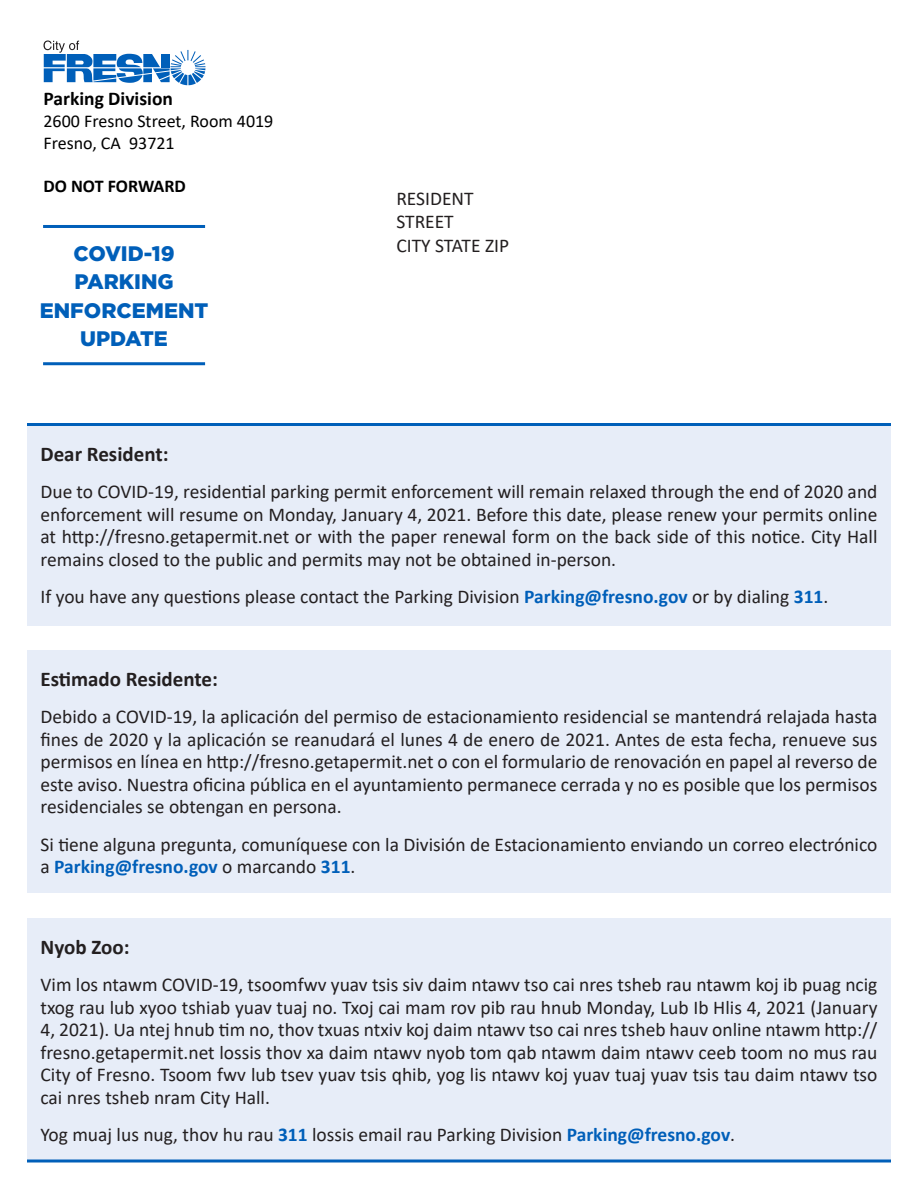
<style>
.page{position:relative;width:918px;height:1188px;background:#fff}
.page>*{position:absolute;margin:0;border:0;box-sizing:border-box;transform-origin:0 0}
.t1{font:700 21px "Calibri";color:#231f20}
.t2{font:900 21px "Gotham";color:#005fb9}
.t3{font:19.5px/22.5px "Calibri";color:#231f20;text-align:justify}
.t4{font:700 19.5px "Calibri";color:#000}
.t5{font:18px "Calibri";color:#000}
.t6{font:700 18px "Calibri";color:#000}
.s1{font-weight:700;color:#005fb9}
</style>
<div class="page">
<div style="left:27px;top:423px;width:864px;height:203px;background:#e7edf8"></div>
<div style="left:27px;top:650px;width:864px;height:243px;background:#e7edf8"></div>
<div style="left:27px;top:918px;width:864px;height:243px;background:#e7edf8"></div>
<svg style="left:44px;top:40px;width:161px;height:45px"></svg>
<hr style="left:43px;top:362px;width:162px;height:3px;background:#005fb9">
<hr style="left:43px;top:225px;width:162px;height:3px;background:#005fb9">
<hr style="left:27px;top:423px;width:864px;height:3px;background:#005fb9">
<hr style="left:27px;top:1160px;width:864px;height:2px;background:#005fb9">
<p class="t4" style="left:44px;top:85px;width:131px">Parking Division</p>
<p class="t5" style="left:44px;top:108px;width:231px">2600 Fresno Street, Room 4019</p>
<p class="t5" style="left:44px;top:130px;width:133px">Fresno, CA 93721</p>
<p class="t6" style="left:44px;top:173px;width:144px">DO NOT FORWARD</p>
<p class="t2" style="left:74px;top:239px;width:103px">COVID-19</p>
<p class="t2" style="left:74px;top:267px;width:101px">PARKING</p>
<p class="t2" style="left:40px;top:296px;width:170px">ENFORCEMENT</p>
<p class="t2" style="left:80px;top:324px;width:89px">UPDATE</p>
<p class="t3" style="left:396px;top:186px;width:79px">RESIDENT</p>
<p class="t3" style="left:396px;top:210px;width:59px">STREET</p>
<p class="t3" style="left:396px;top:233px;width:114px">CITY STATE ZIP</p>
<p class="t1" style="left:40px;top:439px;width:130px">Dear Resident:</p>
<p class="t3" style="left:40px;top:480px;width:838px">Due to COVID-19, residential parking permit enforcement will remain relaxed through the end of 2020 and enforcement will resume on Monday, January 4, 2021. Before this date, please renew your permits online at http://fresno.getapermit.net or with the paper renewal form on the back side of this notice. City Hall remains closed to the public and permits may not be obtained in-person.</p>
<p class="t3" style="left:40px;top:585px;width:789px">If you have any questions please contact the Parking Division <span class="s1">Parking@fresno.gov</span> or by dialing <span class="s1">311</span>.</p>
<p class="t1" style="left:40px;top:664px;width:179px">Estimado Residente:</p>
<p class="t3" style="left:40px;top:705px;width:839px">Debido a COVID-19, la aplicación del permiso de estacionamiento residencial se mantendrá relajada hasta fines de 2020 y la aplicación se reanudará el lunes 4 de enero de 2021. Antes de esta fecha, renueve sus permisos en línea en http://fresno.getapermit.net o con el formulario de renovación en papel al reverso de este aviso. Nuestra oficina pública en el ayuntamiento permanece cerrada y no es posible que los permisos residenciales se obtengan en persona.</p>
<p class="t3" style="left:40px;top:833px;width:838px">Si tiene alguna pregunta, comuníquese con la División de Estacionamiento enviando un correo electrónico a <span class="s1">Parking@fresno.gov</span> o marcando <span class="s1">311</span>.</p>
<p class="t1" style="left:40px;top:932px;width:91px">Nyob Zoo:</p>
<p class="t3" style="left:40px;top:973px;width:839px">Vim los ntawm COVID-19, tsoomfwv yuav tsis siv daim ntawv tso cai nres tsheb rau ntawm koj ib puag ncig txog rau lub xyoo tshiab yuav tuaj no. Txoj cai mam rov pib rau hnub Monday, Lub Ib Hlis 4, 2021 (January 4, 2021). Ua ntej hnub tim no, thov txuas ntxiv koj daim ntawv tso cai nres tsheb hauv online ntawm http:// fresno.getapermit.net lossis thov xa daim ntawv nyob tom qab ntawm daim ntawv ceeb toom no mus rau City of Fresno. Tsoom fwv lub tsev yuav tsis qhib, yog lis ntawv koj yuav tuaj yuav tsis tau daim ntawv tso cai nres tsheb nram City Hall.</p>
<p class="t3" style="left:40px;top:1123px;width:696px">Yog muaj lus nug, thov hu rau <span class="s1">311</span> lossis email rau Parking Division <span class="s1">Parking@fresno.gov</span>.</p>
</div>
